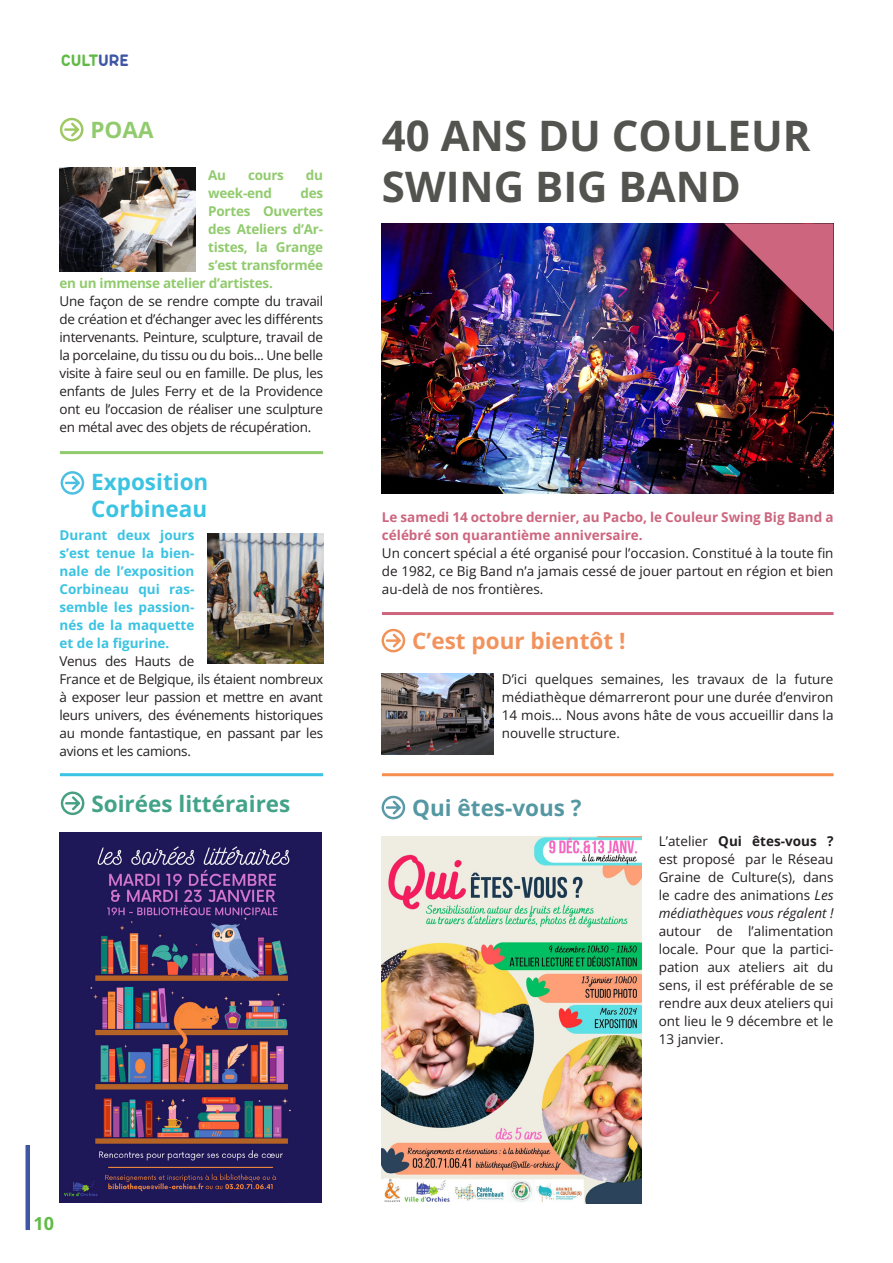
<style>
.page{position:relative;width:893px;height:1263px;background:#fff}
.page>*{position:absolute;margin:0;border:0;box-sizing:border-box;transform-origin:0 0}
.t1{font:700 42px/50.4px "Open Sans";color:#53544f}
.t2{font:700 22.5px "Open Sans";color:#3ac3e2}
.t3{font:700 22.5px "Open Sans";color:#42a388}
.t4{font:700 22.5px "Open Sans";color:#f2935d}
.t5{font:700 22.5px "Open Sans";color:#5598a3}
.t6{font:700 22.5px "Open Sans";color:#91cb6e}
.t7{font:700 18px "Arista Pro Trial";color:#60bb46}
.t8{font:700 18px "Open Sans";color:#60bb46}
.t9{font:13.5px/18px "Open Sans";letter-spacing:-.02em;color:#231f20;text-align:justify}
.t10{font:700 13.5px/18px "Open Sans";color:#3ac3e2;text-align:justify}
.t11{font:700 13.5px "Open Sans";letter-spacing:-.02em;color:#91cb6e}
.t12{font:700 13.5px/18px "Open Sans";color:#cd657e}
.s1{color:#3f56a5}
.s2{font-weight:700}
.s3{font-style:italic}
</style>
<div class="page">
<hr style="left:26px;top:1145px;width:4px;height:85px;background:#3f56a5">
<img style="left:60px;top:167px;width:135px;height:105px">
<svg style="left:60px;top:118px;width:23px;height:23px"></svg>
<hr style="left:60px;top:451px;width:263px;height:3px;background:#91cb6e">
<hr style="left:60px;top:773px;width:263px;height:3px;background:#3ac3e2">
<svg style="left:61px;top:471px;width:23px;height:24px"></svg>
<img style="left:207px;top:533px;width:117px;height:131px">
<svg style="left:61px;top:791px;width:23px;height:24px"></svg>
<img style="left:382px;top:223px;width:451px;height:271px">
<svg style="left:724px;top:223px;width:109px;height:109px;background:#734"></svg>
<img style="left:60px;top:832px;width:262px;height:371px">
<svg style="left:382px;top:629px;width:23px;height:23px"></svg>
<hr style="left:382px;top:612px;width:451px;height:3px;background:#cd657e">
<hr style="left:382px;top:773px;width:451px;height:3px;background:#f68f4e">
<img style="left:382px;top:673px;width:111px;height:82px">
<svg style="left:382px;top:796px;width:23px;height:23px"></svg>
<img style="left:382px;top:836px;width:259px;height:368px">
<p class="t7" style="left:61px;top:49px;width:69px">CULT<span class="s1">URE</span></p>
<p class="t6" style="left:91px;top:114px;width:65px">POAA</p>
<p class="t11" style="left:208px;top:166px;width:19px">Au</p>
<p class="t11" style="left:248px;top:166px;width:37px">cours</p>
<p class="t11" style="left:306px;top:166px;width:19px">du</p>
<p class="t11" style="left:208px;top:184px;width:65px">week-end</p>
<p class="t11" style="left:300px;top:184px;width:24px">des</p>
<p class="t11" style="left:208px;top:202px;width:116px">Portes Ouvertes</p>
<p class="t11" style="left:208px;top:220px;width:116px">des Ateliers d’Ar-</p>
<p class="t11" style="left:208px;top:238px;width:116px">tistes, la Grange</p>
<p class="t11" style="left:208px;top:256px;width:116px">s’est transformée</p>
<p class="t11" style="left:60px;top:274px;width:215px">en un immense atelier d’artistes.</p>
<p class="t9" style="left:60px;top:292px;width:265px">Une façon de se rendre compte du travail de création et d’échanger avec les différents intervenants. Peinture, sculpture, travail de la porcelaine, du tissu ou du bois... Une belle visite à faire seul ou en famille. De plus, les enfants de Jules Ferry et de la Providence ont eu l’occasion de réaliser une sculpture en métal avec des objets de récupération.</p>
<p class="t2" style="left:91px;top:466px;width:119px">Exposition</p>
<p class="t2" style="left:91px;top:493px;width:118px">Corbineau</p>
<p class="t10" style="left:60px;top:526px;width:136px">Durant deux jours s’est tenue la bien&shy;nale de l’exposition Corbineau qui ras&shy;semble les passion&shy;nés de la maquette et de la figurine.</p>
<p class="t9" style="left:60px;top:652px;width:265px;text-align:left">Venus des Hauts de<br>France et de Belgique, ils étaient nombreux à exposer leur passion et mettre en avant leurs univers, des événements historiques au monde fantastique, en passant par les avions et les camions.</p>
<p class="t3" style="left:91px;top:788px;width:200px">Soirées littéraires</p>
<p class="t1" style="left:382px;top:110px;width:430px">40 ANS DU COULEUR<br>SWING BIG BAND</p>
<p class="t12" style="left:382px;top:508px;width:453px">Le samedi 14 octobre dernier, au Pacbo, le Couleur Swing Big Band a célébré son quarantième anniversaire.</p>
<p class="t9" style="left:382px;top:544px;width:453px">Un concert spécial a été organisé pour l’occasion. Constitué à la toute fin de 1982, ce Big Band n’a jamais cessé de jouer partout en région et bien au-delà de nos frontières.</p>
<p class="t4" style="left:412px;top:626px;width:215px">C’est pour bientôt !</p>
<p class="t9" style="left:502px;top:670px;width:333px">D’ici quelques semaines, les travaux de la future médiathèque démarreront pour une durée d’environ 14 mois… Nous avons hâte de vous accueillir dans la nouvelle structure.</p>
<p class="t5" style="left:412px;top:792px;width:171px">Qui êtes-vous ?</p>
<p class="t9" style="left:659px;top:832px;width:176px">L’atelier <span class="s2">Qui êtes-vous ? </span>est proposé par le Réseau Graine de Culture(s), dans le cadre des animations <span class="s3">Les médiathèques vous régalent ! </span>autour de l’alimentation locale. Pour que la partici&shy;pation aux ateliers ait du sens, il est préférable de se rendre aux deux ateliers qui ont lieu le 9 décembre et le 13 janvier.</p>
<h3 class="t8" style="left:34px;top:1211px;width:22px">10</h3>
</div>
